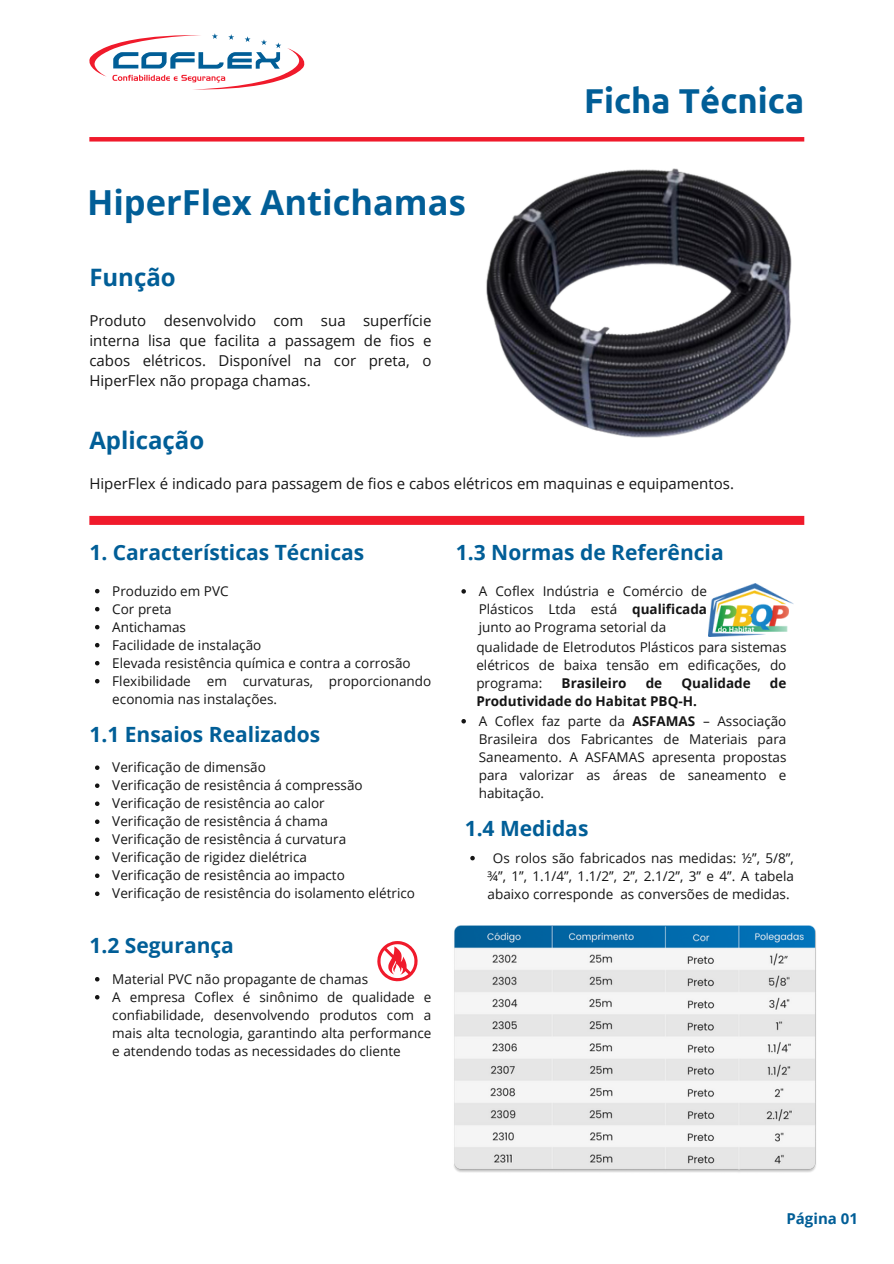
<style>
.page{position:relative;width:894px;height:1264px;background:#fff}
.page>*{position:absolute;margin:0;border:0;box-sizing:border-box;transform-origin:0 0}
.t1{font:700 34.5px "Open Sans";color:#015e97}
.t2{font:700 34.5px "Ubuntu";color:#015e97}
.t3{font:700 24px "Open Sans";color:#015e97}
.t4{font:700 21px "Open Sans";color:#015e97}
.t5{font:15px/20.2px "Open Sans";color:#151515;text-align:justify}
.t6{font:700 15px "Open Sans";color:#015e97}
.t7{font:13.5px/18px "Open Sans";color:#151515;text-align:justify}
.t8{font:700 13.5px "Open Sans";color:#151515}
.s1{font-weight:700}
</style>
<div class="page">
<svg style="left:89px;top:33px;width:215px;height:57px"></svg>
<img style="left:486px;top:168px;width:306px;height:270px">
<hr style="left:89px;top:137px;width:715px;height:4px;background:#f01a2b">
<div style="left:89px;top:516px;width:715px;height:9px;background:#f01a2b"></div>
<img style="left:708px;top:583px;width:84px;height:53px">
<img style="left:454px;top:925px;width:362px;height:248px">
<svg style="left:95px;top:589px;width:4px;height:4px"></svg>
<svg style="left:95px;top:607px;width:4px;height:4px"></svg>
<svg style="left:95px;top:625px;width:4px;height:4px"></svg>
<svg style="left:95px;top:643px;width:4px;height:4px"></svg>
<svg style="left:95px;top:661px;width:4px;height:4px"></svg>
<svg style="left:95px;top:679px;width:4px;height:4px"></svg>
<svg style="left:95px;top:765px;width:4px;height:5px"></svg>
<svg style="left:95px;top:783px;width:4px;height:5px"></svg>
<svg style="left:95px;top:801px;width:4px;height:5px"></svg>
<svg style="left:95px;top:819px;width:4px;height:5px"></svg>
<svg style="left:95px;top:837px;width:4px;height:5px"></svg>
<svg style="left:95px;top:855px;width:4px;height:5px"></svg>
<svg style="left:95px;top:873px;width:4px;height:5px"></svg>
<svg style="left:95px;top:891px;width:4px;height:5px"></svg>
<svg style="left:461px;top:589px;width:5px;height:4px"></svg>
<svg style="left:461px;top:719px;width:5px;height:4px"></svg>
<svg style="left:470px;top:855px;width:4px;height:5px"></svg>
<svg style="left:377px;top:941px;width:41px;height:41px"></svg>
<svg style="left:95px;top:977px;width:4px;height:4px"></svg>
<svg style="left:95px;top:995px;width:4px;height:4px"></svg>
<h2 class="t1" style="left:87px;top:178px;width:380px">HiperFlex Antichamas</h2>
<h2 class="t3" style="left:89px;top:260px;width:88px">Função</h2>
<h5 class="t5" style="left:89px;top:309px;width:343px">Produto desenvolvido com sua superfície interna lisa que facilita a passagem de fios e cabos elétricos. Disponível na cor preta, o HiperFlex não propaga chamas.</h5>
<h1 class="t2" style="left:584px;top:81px;width:221px">Ficha Técnica</h1>
<h5 class="t3" style="left:89px;top:424px;width:116px">Aplicação</h5>
<p class="t5" style="left:89px;top:473px;width:646px">HiperFlex é indicado para passagem de fios e cabos elétricos em maquinas e equipamentos.</p>
<p class="t4" style="left:89px;top:537px;width:276px">1. Características Técnicas</p>
<p class="t7" style="left:112px;top:581px;width:118px">Produzido em PVC</p>
<p class="t7" style="left:112px;top:599px;width:61px">Cor preta</p>
<p class="t7" style="left:112px;top:617px;width:75px">Antichamas</p>
<p class="t7" style="left:112px;top:635px;width:150px">Facilidade de instalação</p>
<p class="t7" style="left:112px;top:653px;width:300px">Elevada resistência química e contra a corrosão</p>
<p class="t7" style="left:112px;top:671px;width:320px">Flexibilidade em curvaturas, proporcionando economia nas instalações.</p>
<p class="t4" style="left:89px;top:719px;width:232px">1.1 Ensaios Realizados</p>
<p class="t7" style="left:112px;top:758px;width:155px">Verificação de dimensão</p>
<p class="t7" style="left:112px;top:776px;width:252px">Verificação de resistência á compressão</p>
<p class="t7" style="left:112px;top:794px;width:214px">Verificação de resistência ao calor</p>
<p class="t7" style="left:112px;top:812px;width:217px">Verificação de resistência á chama</p>
<p class="t7" style="left:112px;top:830px;width:235px">Verificação de resistência á curvatura</p>
<p class="t7" style="left:112px;top:848px;width:196px">Verificação de rigidez dielétrica</p>
<p class="t7" style="left:112px;top:866px;width:234px">Verificação de resistência ao impacto</p>
<p class="t7" style="left:112px;top:884px;width:304px">Verificação de resistência do isolamento elétrico</p>
<p class="t4" style="left:89px;top:930px;width:146px">1.2 Segurança</p>
<p class="t7" style="left:112px;top:969px;width:257px">Material PVC não propagante de chamas</p>
<p class="t7" style="left:112px;top:987px;width:320px">A empresa Coflex é sinônimo de qualidade e confiabilidade, desenvolvendo produtos com a mais alta tecnologia, garantindo alta performance e atendendo todas as necessidades do cliente</p>
<p class="t4" style="left:455px;top:537px;width:269px">1.3 Normas de Referência</p>
<p class="t7" style="left:478px;top:581px;width:230px">A Coflex Indústria e Comércio de Plásticos Ltda está <span class="s1">qualificada </span>junto ao Programa setorial da</p>
<p class="t7" style="left:476px;top:637px;width:311px">qualidade de Eletrodutos Plásticos para sistemas elétricos de baixa tensão em edificações, do programa:</p>
<p class="t8" style="left:561px;top:673px;width:66px">Brasileiro</p>
<p class="t8" style="left:645px;top:673px;width:18px">de</p>
<p class="t8" style="left:681px;top:673px;width:71px">Qualidade</p>
<p class="t8" style="left:769px;top:673px;width:18px">de</p>
<p class="t8" style="left:476px;top:691px;width:222px">Produtividade do Habitat PBQ-H.</p>
<p class="t7" style="left:478px;top:711px;width:309px">A Coflex faz parte da <span class="s1">ASFAMAS</span> – Associação Brasileira dos Fabricantes de Materiais para Saneamento. A ASFAMAS apresenta propostas para valorizar as áreas de saneamento e habitação.</p>
<p class="t4" style="left:464px;top:813px;width:125px">1.4 Medidas</p>
<p class="t7" style="left:487px;top:848px;width:308px;text-align:center">Os rolos são fabricados nas medidas: ½’’, 5/8”, ¾’’, 1’’, 1.1/4’’, 1.1/2’’, 2’’, 2.1/2’’, 3’’ e 4’’. A tabela abaixo corresponde as conversões de medidas.</p>
<h3 class="t6" style="left:786px;top:1207px;width:73px">Página 01</h3>
</div>
